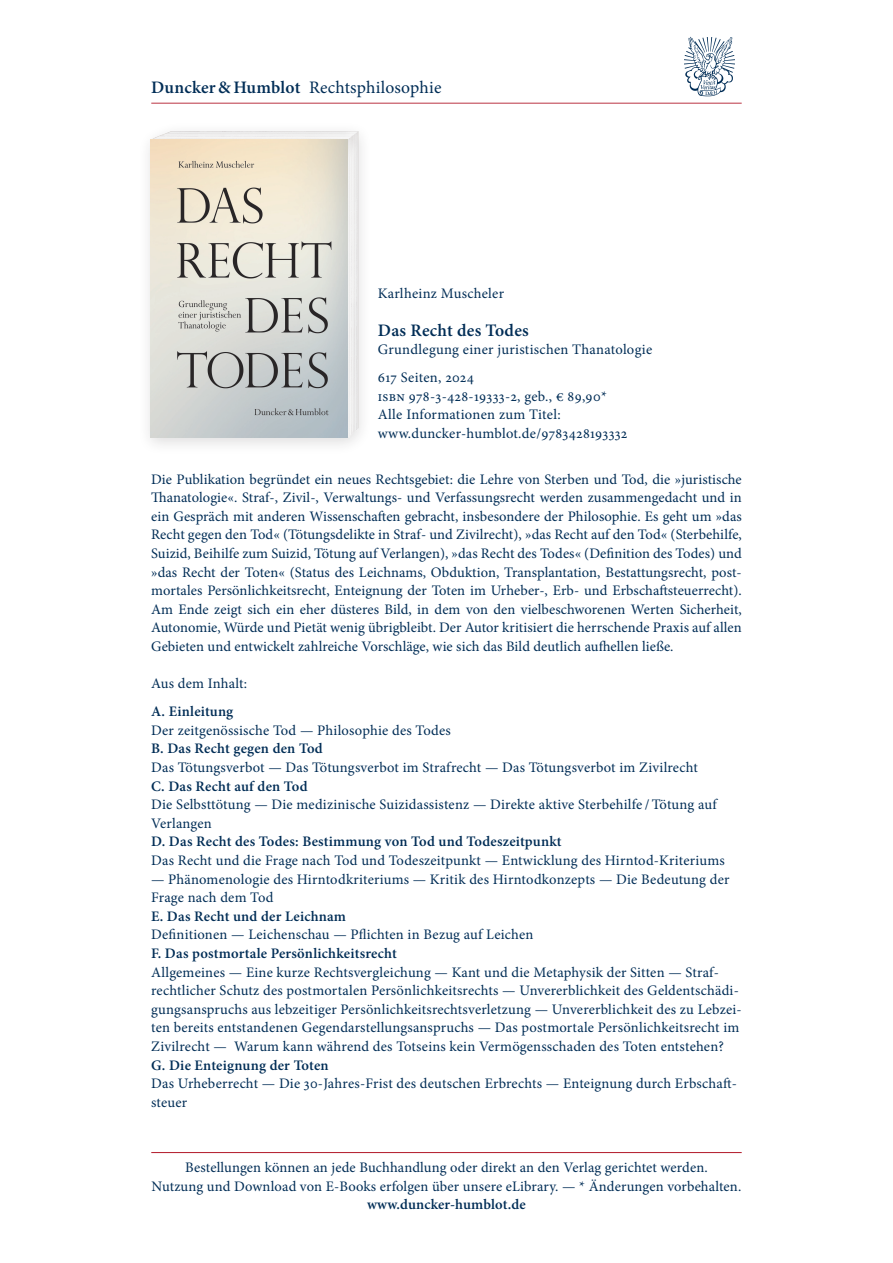
<style>
.page{position:relative;width:893px;height:1263px;background:#fff}
.page>*{position:absolute;margin:0;border:0;box-sizing:border-box;transform-origin:0 0}
.t1{font:17.55px "Minion Pro";letter-spacing:.01em;color:#002d56}
.t2{font:600 17.55px "Minion Pro";letter-spacing:.01em;color:#002d56}
.t3{font:14.55px/18.6px "Minion Pro";letter-spacing:.015em;color:#002d56}
.t4{font:600 14.55px "Minion Pro";letter-spacing:.015em;color:#002d56}
.s1{font-weight:600}
</style>
<div class="page">
<img style="left:148px;top:131px;width:214px;height:314px">
<img style="left:150px;top:139px;width:198px;height:298px">
<hr style="left:151px;top:102px;width:591px;height:2px;background:#b72837">
<hr style="left:151px;top:1152px;width:591px;height:1px;background:#b72837">
<img style="left:685px;top:36px;width:49px;height:61px">
<p class="t1" style="left:151px;top:76px;width:292px"><span class="s1">Duncker &amp;Humblot</span> Rechtsphilosophie</p>
<p class="t3" style="left:378px;top:285px;width:128px">Karlheinz Muscheler</p>
<p class="t2" style="left:378px;top:318px;width:152px">Das Recht des Todes</p>
<p class="t3" style="left:378px;top:336px;width:276px;line-height:27.9px">Grundlegung einer juristischen Thanatologie<br>617 Seiten, 2024</p>
<p class="t3" style="left:378px;top:387px;width:251px">isbn 978-3-428-19333-2, geb., € 89,90*<br>Alle Informationen zum Titel: www.duncker-humblot.de/9783428193332</p>
<p class="t3" style="left:151px;top:470px;width:592px;text-align:justify">Die Publikation begründet ein neues Rechtsgebiet: die Lehre von Sterben und Tod, die »juristische Thanatologie«. Straf-, Zivil-, Verwaltungs- und Verfassungsrecht werden zusammengedacht und in ein Gespräch mit anderen Wissenschaften gebracht, insbesondere der Philosophie. Es geht um »das Recht gegen den Tod« (Tötungsdelikte in Straf- und Zivilrecht), »das Recht auf den Tod« (Sterbehilfe, Suizid, Beihilfe zum Suizid, Tötung auf Verlangen), »das Recht des Todes« (Definition des Todes) und »das Recht der Toten« (Status des Leichnams, Obduktion, Transplantation, Bestattungsrecht, post&shy;mortales Persönlichkeitsrecht, Enteignung der Toten im Urheber-, Erb- und Erbschaftsteuerrecht).<br>Am Ende zeigt sich ein eher düsteres Bild, in dem von den vielbeschworenen Werten Sicherheit, Autonomie, Würde und Pietät wenig übrigbleibt. Der Autor kritisiert die herrschende Praxis auf allen Gebieten und entwickelt zahlreiche Vorschläge, wie sich das Bild deutlich aufhellen ließe.</p>
<p class="t3" style="left:151px;top:674px;width:98px">Aus dem Inhalt:</p>
<p class="t4" style="left:151px;top:701px;width:84px">A. Einleitung</p>
<p class="t3" style="left:151px;top:721px;width:301px">Der zeitgenössische Tod — Philosophie des Todes</p>
<p class="t4" style="left:151px;top:739px;width:173px">B. Das Recht gegen den Tod</p>
<p class="t3" style="left:151px;top:758px;width:548px">Das Tötungsverbot — Das Tötungsverbot im Strafrecht — Das Tötungsverbot im Zivilrecht</p>
<p class="t4" style="left:151px;top:776px;width:158px">C. Das Recht auf den Tod</p>
<p class="t3" style="left:151px;top:795px;width:567px">Die Selbsttötung — Die medizinische Suizidassistenz — Direkte aktive Sterbehilfe / Tötung auf<br>Verlangen</p>
<p class="t4" style="left:151px;top:832px;width:412px">D. Das Recht des Todes: Bestimmung von Tod und Todeszeitpunkt</p>
<p class="t3" style="left:151px;top:851px;width:575px">Das Recht und die Frage nach Tod und Todeszeitpunkt — Entwicklung des Hirntod-Kriteriums</p>
<p class="t3" style="left:151px;top:870px;width:580px">— Phänomenologie des Hirntodkriteriums — Kritik des Hirntodkonzepts — Die Bedeutung der<br>Frage nach dem Tod</p>
<p class="t4" style="left:151px;top:906px;width:196px">E. Das Recht und der Leichnam</p>
<p class="t3" style="left:151px;top:925px;width:384px">Definitionen — Leichenschau — Pflichten in Bezug auf Leichen</p>
<p class="t4" style="left:151px;top:943px;width:247px">F. Das postmortale Persönlichkeitsrecht</p>
<p class="t3" style="left:151px;top:963px;width:592px">Allgemeines — Eine kurze Rechtsvergleichung — Kant und die Metaphysik der Sitten — Straf&shy;rechtlicher Schutz des postmortalen Persönlichkeitsrechts — Unvererblichkeit des Geldentschädi&shy;gungsanspruchs aus lebzeitiger Persönlichkeitsrechtsverletzung — Unvererblichkeit des zu Lebzei&shy;ten bereits entstandenen Gegendarstellungsanspruchs — Das postmortale Persönlichkeitsrecht im Zivilrecht — Warum kann während des Totseins kein Vermögensschaden des Toten entstehen?</p>
<p class="t4" style="left:151px;top:1055px;width:179px">G. Die Enteignung der Toten</p>
<p class="t3" style="left:151px;top:1074px;width:587px">Das Urheberrecht — Die 30-Jahres-Frist des deutschen Erbrechts — Enteignung durch Erbschaft&shy;steuer</p>
<p class="t3" style="left:152px;top:1158px;width:591px;text-align:center">Bestellungen können an jede Buchhandlung oder direkt an den Verlag gerichtet werden.<br>Nutzung und Download von E-Books erfolgen über unsere eLibrary. — * Änderungen vorbehalten.</p>
<p class="t4" style="left:367px;top:1194px;width:160px">www.duncker-humblot.de</p>
</div>
